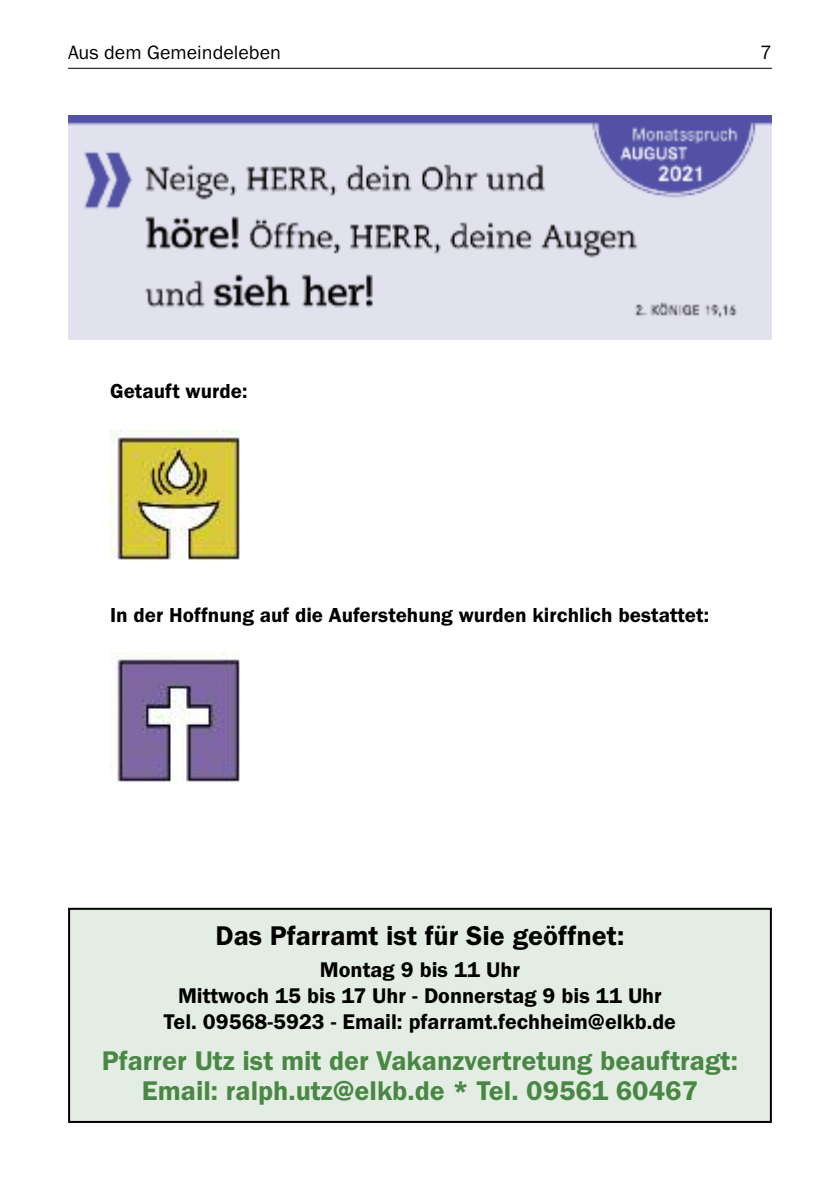
<style>
.page{position:relative;width:840px;height:1191px;background:#fff}
.page>*{position:absolute;margin:0;border:0;box-sizing:border-box;transform-origin:0 0}
.t1{font:600 28px/30px "Franklin Gothic";color:#498744;text-align:center}
.t2{font:600 28px "Franklin Gothic";color:#000}
.t3{font:600 22px/26px "Franklin Gothic";color:#000;text-align:center}
.t4{font:600 21px "Franklin Gothic";color:#000}
.t5{font:20px "Franklin Gothic";color:#000}
</style>
<div class="page">
<hr style="left:68px;top:68px;width:703px;height:1px;background:#000">
<img style="left:110px;top:652px;width:130px;height:130px">
<img style="left:110px;top:430px;width:131px;height:131px">
<div style="left:69px;top:908px;width:701px;height:214px;background:#e4ede3"></div>
<div style="left:68px;top:907px;width:703px;height:216px;border:2px solid #000"></div>
<img style="left:68px;top:115px;width:703px;height:225px">
<p class="t5" style="left:68px;top:41px;width:214px">Aus dem Gemeindeleben</p>
<p class="t5" style="left:759px;top:41px;width:13px">7</p>
<p class="t4" style="left:110px;top:379px;width:139px">Getauft wurde:</p>
<p class="t4" style="left:110px;top:603px;width:600px">In der Hoffnung auf die Auferstehung wurden kirchlich bestattet:</p>
<p class="t2" style="left:215px;top:919px;width:410px">Das Pfarramt ist für Sie geöffnet:</p>
<p class="t3" style="left:164px;top:956px;width:513px">Montag 9 bis 11 Uhr<br>Mittwoch 15 bis 17 Uhr - Donnerstag 9 bis 11 Uhr<br>Tel. 09568-5923 - Email: pfarramt.fechheim@elkb.de</p>
<p class="t1" style="left:102px;top:1045px;width:637px">Pfarrer Utz ist mit der Vakanzvertretung beauftragt:<br>Email: ralph.utz@elkb.de * Tel. 09561 60467</p>
</div>
